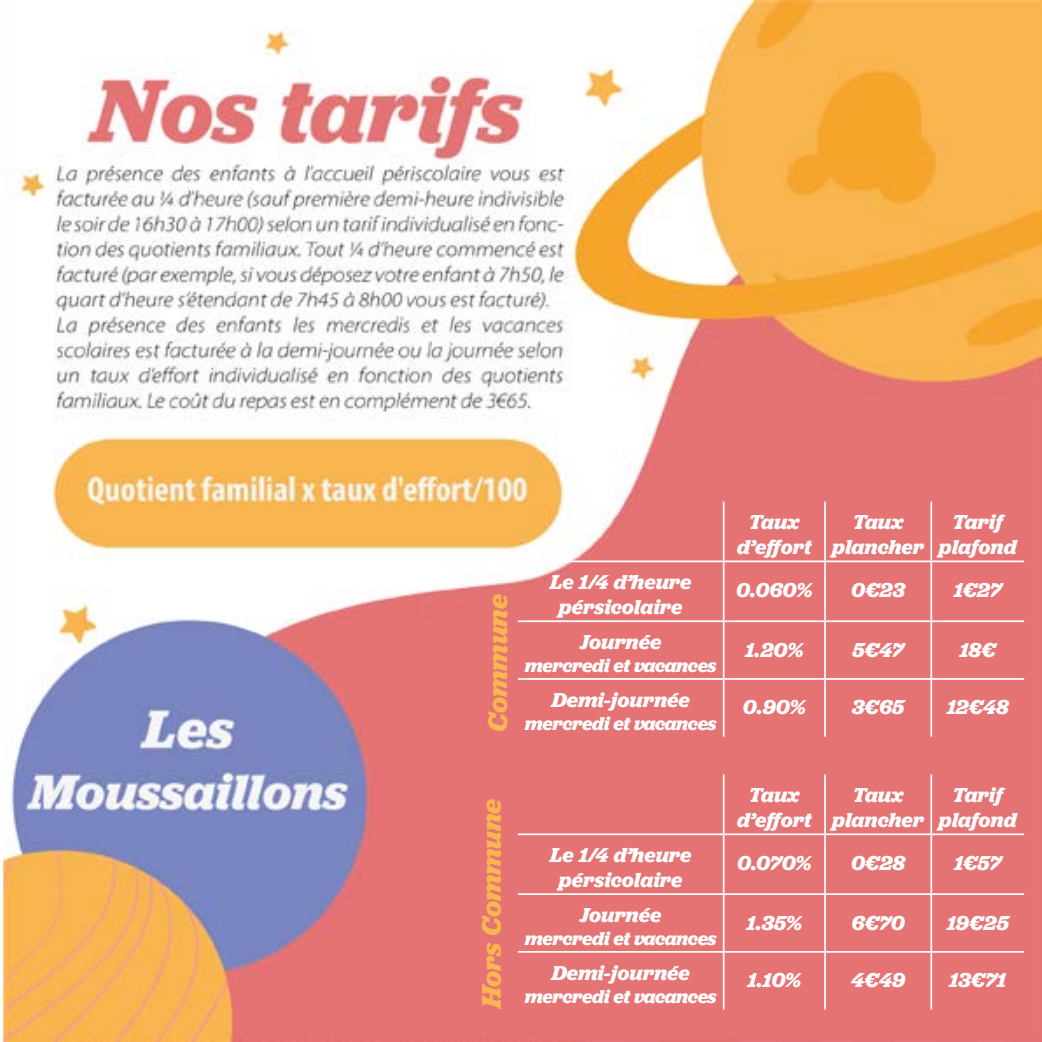
<style>
.page{position:relative;width:1042px;height:1042px;background:#fff}
.page>*{position:absolute;margin:0;border:0;box-sizing:border-box;transform-origin:0 0}
.t1{font:italic 700 28px "Jubilat";letter-spacing:-.01em;color:#f9b54f}
.t2{font:italic 700 21px/25.2px "Jubilat";color:#fff;text-align:center}
.t3{font:italic 700 19.25px "Jubilat";letter-spacing:-.02em;color:#fff}
</style>
<div class="page">
<img style="left:2px;top:0;width:1040px;height:1041px">
<hr style="left:723px;top:501px;width:1px;height:59px;background:#fff">
<hr style="left:824px;top:501px;width:2px;height:59px;background:#fff">
<hr style="left:930px;top:501px;width:2px;height:59px;background:#fff">
<hr style="left:518px;top:560px;width:205px;height:2px;background:#fff">
<hr style="left:723px;top:560px;width:102px;height:2px;background:#fff">
<hr style="left:723px;top:562px;width:1px;height:58px;background:#fff">
<hr style="left:825px;top:560px;width:106px;height:2px;background:#fff">
<hr style="left:824px;top:562px;width:2px;height:58px;background:#fff">
<hr style="left:931px;top:560px;width:93px;height:2px;background:#fff">
<hr style="left:930px;top:562px;width:2px;height:58px;background:#fff">
<hr style="left:518px;top:620px;width:205px;height:2px;background:#fff">
<hr style="left:723px;top:620px;width:102px;height:2px;background:#fff">
<hr style="left:723px;top:622px;width:1px;height:56px;background:#fff">
<hr style="left:825px;top:620px;width:106px;height:2px;background:#fff">
<hr style="left:824px;top:622px;width:2px;height:56px;background:#fff">
<hr style="left:931px;top:620px;width:93px;height:2px;background:#fff">
<hr style="left:930px;top:622px;width:2px;height:56px;background:#fff">
<hr style="left:518px;top:678px;width:205px;height:2px;background:#fff">
<hr style="left:723px;top:678px;width:102px;height:2px;background:#fff">
<hr style="left:723px;top:680px;width:1px;height:57px;background:#fff">
<hr style="left:825px;top:678px;width:106px;height:2px;background:#fff">
<hr style="left:824px;top:680px;width:2px;height:57px;background:#fff">
<hr style="left:931px;top:678px;width:93px;height:2px;background:#fff">
<hr style="left:930px;top:680px;width:2px;height:57px;background:#fff">
<hr style="left:723px;top:774px;width:1px;height:59px;background:#fff">
<hr style="left:824px;top:774px;width:2px;height:59px;background:#fff">
<hr style="left:930px;top:774px;width:2px;height:59px;background:#fff">
<hr style="left:518px;top:833px;width:205px;height:2px;background:#fff">
<hr style="left:723px;top:833px;width:102px;height:2px;background:#fff">
<hr style="left:723px;top:835px;width:1px;height:58px;background:#fff">
<hr style="left:825px;top:833px;width:106px;height:2px;background:#fff">
<hr style="left:824px;top:835px;width:2px;height:58px;background:#fff">
<hr style="left:931px;top:833px;width:93px;height:2px;background:#fff">
<hr style="left:930px;top:835px;width:2px;height:58px;background:#fff">
<hr style="left:518px;top:893px;width:205px;height:2px;background:#fff">
<hr style="left:723px;top:893px;width:102px;height:2px;background:#fff">
<hr style="left:723px;top:895px;width:1px;height:56px;background:#fff">
<hr style="left:825px;top:893px;width:106px;height:2px;background:#fff">
<hr style="left:824px;top:895px;width:2px;height:56px;background:#fff">
<hr style="left:931px;top:893px;width:93px;height:2px;background:#fff">
<hr style="left:930px;top:895px;width:2px;height:56px;background:#fff">
<hr style="left:518px;top:951px;width:205px;height:2px;background:#fff">
<hr style="left:723px;top:951px;width:102px;height:2px;background:#fff">
<hr style="left:723px;top:953px;width:1px;height:56px;background:#fff">
<hr style="left:825px;top:951px;width:106px;height:2px;background:#fff">
<hr style="left:824px;top:953px;width:2px;height:56px;background:#fff">
<hr style="left:931px;top:951px;width:93px;height:2px;background:#fff">
<hr style="left:930px;top:953px;width:2px;height:56px;background:#fff">
<h1 class="t1" style="left:480px;top:732px;width:139px;rotate:-90deg">Commune</h1>
<p class="t2" style="left:737px;top:509px;width:76px">Taux d’effort</p>
<p class="t2" style="left:832px;top:509px;width:93px">Taux plancher</p>
<p class="t2" style="left:939px;top:509px;width:79px">Tarif plafond</p>
<p class="t2" style="left:550px;top:569px;width:143px">Le 1/4 d’heure pérsicolaire</p>
<p class="t2" style="left:736px;top:577px;width:78px">0.060%</p>
<p class="t2" style="left:851px;top:577px;width:55px">0€23</p>
<p class="t2" style="left:953px;top:577px;width:50px">1€27</p>
<p class="t2" style="left:580px;top:629px;width:83px">Journée</p>
<p class="t3" style="left:525px;top:653px;width:193px">mercredi et vacances</p>
<p class="t2" style="left:745px;top:637px;width:60px">1.20%</p>
<p class="t2" style="left:852px;top:637px;width:53px">5€47</p>
<p class="t2" style="left:959px;top:637px;width:38px">18€</p>
<p class="t2" style="left:552px;top:686px;width:140px">Demi-journée</p>
<p class="t3" style="left:525px;top:711px;width:193px">mercredi et vacances</p>
<p class="t2" style="left:743px;top:694px;width:64px">0.90%</p>
<p class="t2" style="left:852px;top:694px;width:54px">3€65</p>
<p class="t2" style="left:946px;top:694px;width:64px">12€48</p>
<h1 class="t1" style="left:473px;top:1008px;width:211px;rotate:-90deg">Hors Commune</h1>
<p class="t2" style="left:737px;top:782px;width:76px">Taux d’effort</p>
<p class="t2" style="left:832px;top:782px;width:93px">Taux plancher</p>
<p class="t2" style="left:939px;top:782px;width:79px">Tarif plafond</p>
<p class="t2" style="left:550px;top:842px;width:143px">Le 1/4 d’heure pérsicolaire</p>
<p class="t2" style="left:737px;top:850px;width:76px">0.070%</p>
<p class="t2" style="left:851px;top:850px;width:56px">0€28</p>
<p class="t2" style="left:954px;top:850px;width:49px">1€57</p>
<p class="t2" style="left:580px;top:902px;width:83px">Journée</p>
<p class="t3" style="left:525px;top:926px;width:193px">mercredi et vacances</p>
<p class="t2" style="left:746px;top:909px;width:57px">1.35%</p>
<p class="t2" style="left:851px;top:909px;width:55px">6€70</p>
<p class="t2" style="left:947px;top:909px;width:63px">19€25</p>
<p class="t2" style="left:552px;top:959px;width:140px">Demi-journée</p>
<p class="t3" style="left:525px;top:983px;width:193px">mercredi et vacances</p>
<p class="t2" style="left:747px;top:967px;width:55px">1.10%</p>
<p class="t2" style="left:851px;top:967px;width:55px">4€49</p>
<p class="t2" style="left:949px;top:967px;width:58px">13€71</p>
</div>
